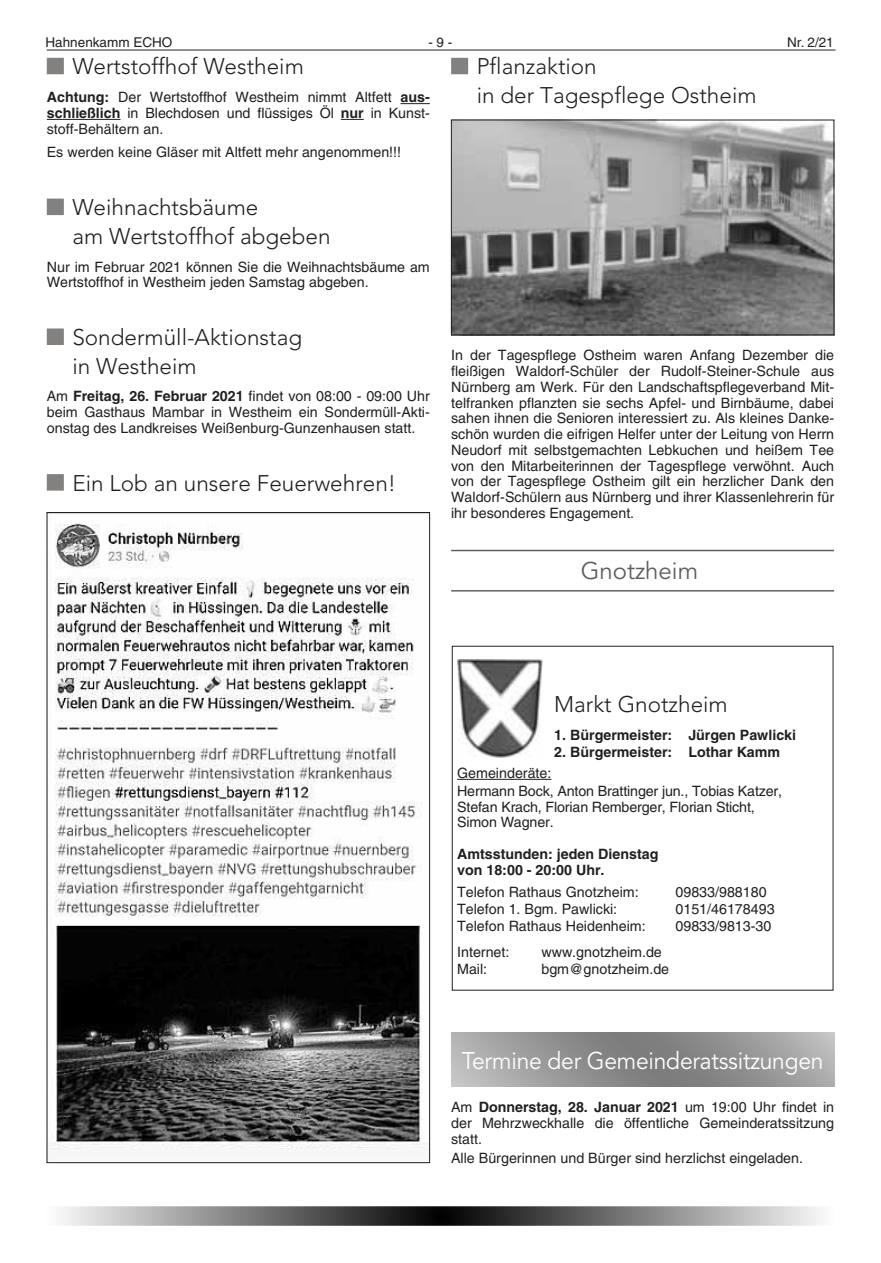
<style>
.page{position:relative;width:881px;height:1263px;background:#fff}
.page>*{position:absolute;margin:0;border:0;box-sizing:border-box;transform-origin:0 0}
.t1{font:24px "Avenir LT";letter-spacing:-.01em;color:#fff;scale:.95 1}
.t2{font:24px "Avenir LT";color:#5f5f5f}
.t3{font:300 22.5px/28.5px "Avenir LT";color:#231f20}
.t4{font:14.25px/15.8px "Helvetica LT";color:#231f20;text-align:justify}
.t5{font:700 14.25px/15.8px "Helvetica LT";color:#231f20}
.t6{font:13.5px "Helvetica LT";color:#231f20}
.s1{font-weight:700}
</style>
<div class="page">
<hr style="left:47px;top:50px;width:788px;height:1px;background:#231f20">
<div style="left:451px;top:58px;width:17px;height:16px;background:#838180"></div>
<img style="left:453px;top:122px;width:378px;height:211px">
<div style="left:451px;top:120px;width:382px;height:215px;border:1px solid #231f20"></div>
<hr style="left:451px;top:550px;width:382px;height:1px;background:#5f5f5f">
<hr style="left:451px;top:590px;width:382px;height:1px;background:#5f5f5f">
<hr style="left:457px;top:779px;width:94px;height:1px;background:#231f20">
<img style="left:457px;top:660px;width:85px;height:98px">
<svg style="left:451px;top:1033px;width:382px;height:54px;background:#969696"></svg>
<div style="left:47px;top:58px;width:17px;height:16px;background:#838180"></div>
<svg style="left:400px;top:103px;width:29px;height:1px"></svg>
<hr style="left:47px;top:119px;width:73px;height:1px;background:#231f20">
<svg style="left:341px;top:119px;width:22px;height:1px"></svg>
<div style="left:47px;top:199px;width:17px;height:16px;background:#838180"></div>
<div style="left:47px;top:328px;width:17px;height:17px;background:#838180"></div>
<div style="left:47px;top:474px;width:17px;height:17px;background:#838180"></div>
<img style="left:49px;top:523px;width:378px;height:638px">
<svg style="left:61px;top:1206px;width:760px;height:20px;background:#7d7d7d"></svg>
<p class="t6" style="left:45px;top:34px;width:128px">Hahnenkamm ECHO</p>
<p class="t6" style="left:428px;top:34px;width:26px">- 9 -</p>
<p class="t6" style="left:786px;top:34px;width:48px">Nr. 2/21</p>
<h2 class="t3" style="left:476px;top:52px;width:281px">Pflanzaktion<br>in der Tagespflege Ostheim</h2>
<h2 class="t3" style="left:72px;top:52px;width:233px">Wertstoffhof Westheim</h2>
<p class="t4" style="left:47px;top:89px;width:384px"><span class="s1">Achtung:</span> Der Wertstoffhof Westheim nimmt Altfett <span class="s1">aus&shy;schließlich</span> in Blechdosen und flüssiges Öl <span class="s1">nur</span> in Kunst&shy;stoff-Behältern an.</p>
<p class="t4" style="left:47px;top:144px;width:356px">Es werden keine Gläser mit Altfett mehr angenommen!!!</p>
<h2 class="t3" style="left:72px;top:193px;width:260px">Weihnachtsbäume<br>am Wertstoffhof abgeben</h2>
<p class="t4" style="left:47px;top:259px;width:384px">Nur im Februar 2021 können Sie die Weihnachtsbäume am<br>Wertstoffhof in Westheim jeden Samstag abgeben.</p>
<h2 class="t3" style="left:72px;top:323px;width:231px">Sondermüll-Aktionstag in Westheim</h2>
<p class="t4" style="left:47px;top:388px;width:384px">Am <span class="s1">Freitag, 26. Februar 2021</span> findet von 08:00 - 09:00 Uhr beim Gasthaus Mambar in Westheim ein Sondermüll-Akti&shy;onstag des Landkreises Weißenburg-Gunzenhausen statt.</p>
<h2 class="t3" style="left:72px;top:469px;width:325px">Ein Lob an unsere Feuerwehren!</h2>
<p class="t4" style="left:451px;top:348px;width:384px">In der Tagespflege Ostheim waren Anfang Dezember die fleißigen Waldorf-Schüler der Rudolf-Steiner-Schule aus Nürnberg am Werk. Für den Landschaftspflegeverband Mit&shy;telfranken pflanzten sie sechs Apfel- und Birnbäume, dabei sahen ihnen die Senioren interessiert zu. Als kleines Danke&shy;schön wurden die eifrigen Helfer unter der Leitung von Herrn Neudorf mit selbstgemachten Lebkuchen und heißem Tee von den Mitarbeiterinnen der Tagespflege verwöhnt. Auch von der Tagespflege Ostheim gilt ein herzlicher Dank den Waldorf-Schülern aus Nürnberg und ihrer Klassenlehrerin für ihr besonderes Engagement.</p>
<h1 class="t2" style="left:580px;top:557px;width:119px">Gnotzheim</h1>
<h2 class="t3" style="left:554px;top:689px;width:175px">Markt Gnotzheim</h2>
<p class="t5" style="left:554px;top:727px;width:243px">1. Bürgermeister: Jürgen Pawlicki</p>
<p class="t5" style="left:554px;top:744px;width:227px">2. Bürgermeister: Lothar Kamm</p>
<p class="t4" style="left:457px;top:764px;width:326px;line-height:17.9px">Gemeinderäte:<br>Hermann Bock, Anton Brattinger jun., Tobias Katzer,</p>
<p class="t4" style="left:457px;top:799px;width:299px">Stefan Krach, Florian Remberger, Florian Sticht,<br>Simon Wagner.</p>
<p class="t5" style="left:457px;top:846px;width:203px">Amtsstunden: jeden Dienstag von 18:00 - 20:00 Uhr.</p>
<p class="t4" style="left:457px;top:884px;width:183px">Telefon Rathaus Gnotzheim:</p>
<p class="t4" style="left:675px;top:884px;width:93px">09833/988180</p>
<p class="t4" style="left:457px;top:901px;width:161px">Telefon 1. Bgm. Pawlicki:</p>
<p class="t4" style="left:675px;top:901px;width:101px">0151/46178493</p>
<p class="t4" style="left:457px;top:918px;width:190px">Telefon Rathaus Heidenheim:</p>
<p class="t4" style="left:675px;top:918px;width:97px">09833/9813-30</p>
<p class="t4" style="left:457px;top:944px;width:54px">Internet:</p>
<p class="t4" style="left:541px;top:944px;width:122px">www.gnotzheim.de</p>
<p class="t4" style="left:457px;top:961px;width:32px">Mail:</p>
<p class="t4" style="left:541px;top:961px;width:129px">bgm@gnotzheim.de</p>
<h1 class="t1" style="left:461px;top:1047px;width:382px">Termine der Gemeinderatssitzungen</h1>
<p class="t4" style="left:451px;top:1099px;width:384px">Am <span class="s1">Donnerstag, 28. Januar 2021</span> um 19:00 Uhr findet in der Mehrzweckhalle die öffentliche Gemeinderatssitzung statt.</p>
<p class="t4" style="left:451px;top:1150px;width:353px">Alle Bürgerinnen und Bürger sind herzlichst eingeladen.</p>
</div>
